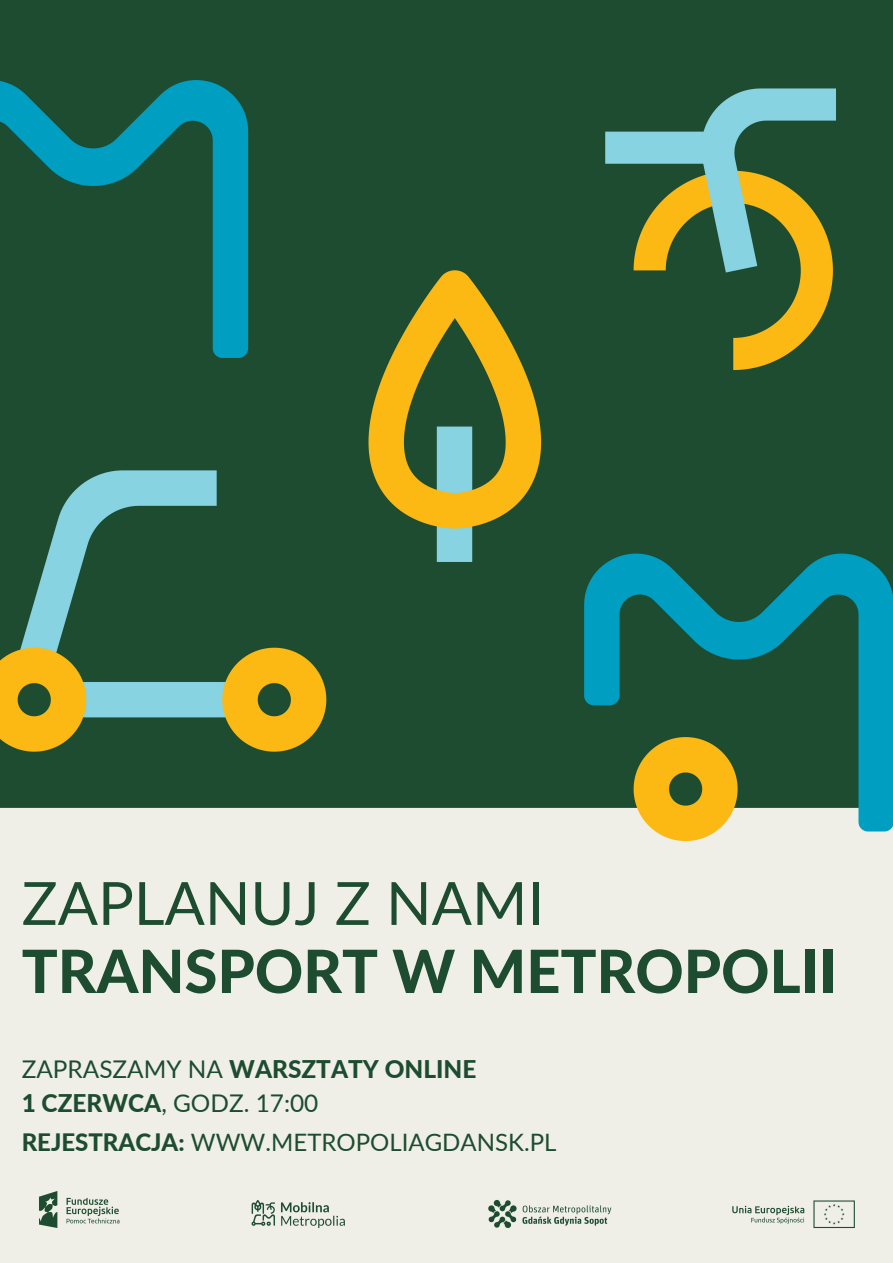
<style>
.page{position:relative;width:893px;height:1263px;background:#fff}
.page>*{position:absolute;margin:0;border:0;box-sizing:border-box;transform-origin:0 0}
.t1{font:800 59.62px "Lato";color:#1d4c30}
.t2{font:59.62px "Lato";color:#1d4c30}
.t3{font:800 24.38px "Lato";color:#1d4c30}
.t4{font:24.38px "Lato";color:#1d4c30}
.t5{font:24px "Lato";color:#1d4c30}
.s1{font-weight:400}
.s2{font-weight:800}
</style>
<div class="page">
<img style="left:0;top:0;width:893px;height:1263px">
<p class="t2" style="left:22px;top:866px;width:524px">ZAPLANUJ Z NAMI</p>
<p class="t1" style="left:22px;top:934px;width:816px">TRANSPORT W METROPOLII</p>
<p class="t3" style="left:22px;top:1054px;width:456px"><span class="s1">ZAPRASZAMY NA</span> WARSZTATY ONLINE</p>
<p class="t4" style="left:22px;top:1088px;width:298px"><span class="s2">1 CZERWCA</span>, GODZ. 17:00</p>
<p class="t5" style="left:22px;top:1127px;width:536px"><span class="s2">REJESTRACJA:</span> WWW.METROPOLIAGDANSK.PL</p>
</div>
